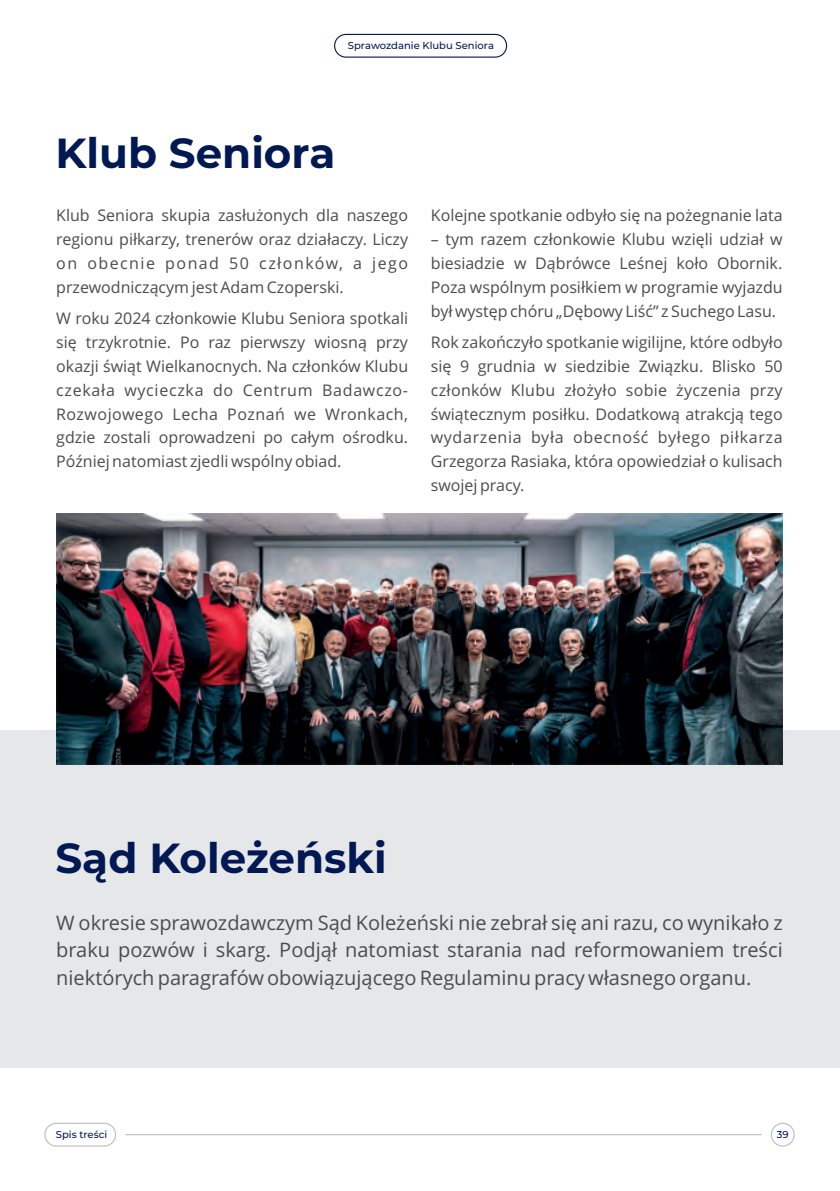
<style>
.page{position:relative;width:840px;height:1191px;background:#fff}
.page>*{position:absolute;margin:0;border:0;box-sizing:border-box;transform-origin:0 0}
.t1{font:700 42px "Montserrat";color:#001954}
.t2{font:20px/27.2px "Open Sans";color:#4b4c4d;text-align:justify}
.t3{font:16px/24px "Open Sans";color:#4b4c4d;text-align:justify}
.t4{font:500 10px "Montserrat";color:#001954}
</style>
<div class="page">
<div style="left:0;top:730px;width:839px;height:338px;background:#e6e7e9"></div>
<div style="left:770px;top:1122px;width:24px;height:24px;border:1px solid #bcbdc0;border-radius:50%"></div>
<div style="left:44px;top:1122px;width:72px;height:24px;border:1px solid #bcbdc0;border-radius:11px"></div>
<hr style="left:125px;top:1134px;width:636px;height:1px;background:#bcbdc0">
<img style="left:56px;top:513px;width:726px;height:251px">
<svg style="left:334px;top:34px;width:173px;height:24px"></svg>
<p class="t4" style="left:348px;top:40px;width:147px">Sprawozdanie Klubu Seniora</p>
<h1 class="t1" style="left:55px;top:128px;width:281px">Klub Seniora</h1>
<p class="t3" style="left:56px;top:205px;width:353px">Klub Seniora skupia zasłużonych dla naszego regionu piłkarzy, trenerów oraz działaczy. Liczy on obecnie ponad 50 członków, a jego przewodniczącym jest Adam Czoperski.</p>
<p class="t3" style="left:56px;top:307px;width:353px">W roku 2024 członkowie Klubu Seniora spotkali się trzykrotnie. Po raz pierwszy wiosną przy okazji świąt Wielkanocnych. Na członków Klubu czekała wycieczka do Centrum Badawczo-Rozwojowego Lecha Poznań we Wronkach, gdzie zostali oprowadzeni po całym ośrodku.<br>Później natomiast zjedli wspólny obiad.</p>
<p class="t3" style="left:430px;top:205px;width:353px">Kolejne spotkanie odbyło się na pożegnanie lata</p>
<p class="t3" style="left:430px;top:229px;width:353px">– tym razem członkowie Klubu wzięli udział w biesiadzie w Dąbrówce Leśnej koło Obornik.<br>Poza wspólnym posiłkiem w programie wyjazdu był występ chóru „Dębowy Liść” z Suchego Lasu.</p>
<p class="t3" style="left:430px;top:331px;width:353px">Rok zakończyło spotkanie wigilijne, które odbyło się 9 grudnia w siedzibie Związku. Blisko 50 członków Klubu złożyło sobie życzenia przy świątecznym posiłku. Dodatkową atrakcją tego wydarzenia była obecność byłego piłkarza Grzegorza Rasiaka, która opowiedział o kulisach swojej pracy.</p>
<h1 class="t1" style="left:55px;top:832px;width:333px">Sąd Koleżeński</h1>
<p class="t2" style="left:56px;top:911px;width:727px">W okresie sprawozdawczym Sąd Koleżeński nie zebrał się ani razu, co wynikało z braku pozwów i skarg. Podjął natomiast starania nad reformowaniem treści niektórych paragrafów obowiązującego Regulaminu pracy własnego organu.</p>
<p class="t4" style="left:56px;top:1128px;width:53px">Spis treści</p>
<p class="t4" style="left:776px;top:1128px;width:13px">39</p>
</div>
